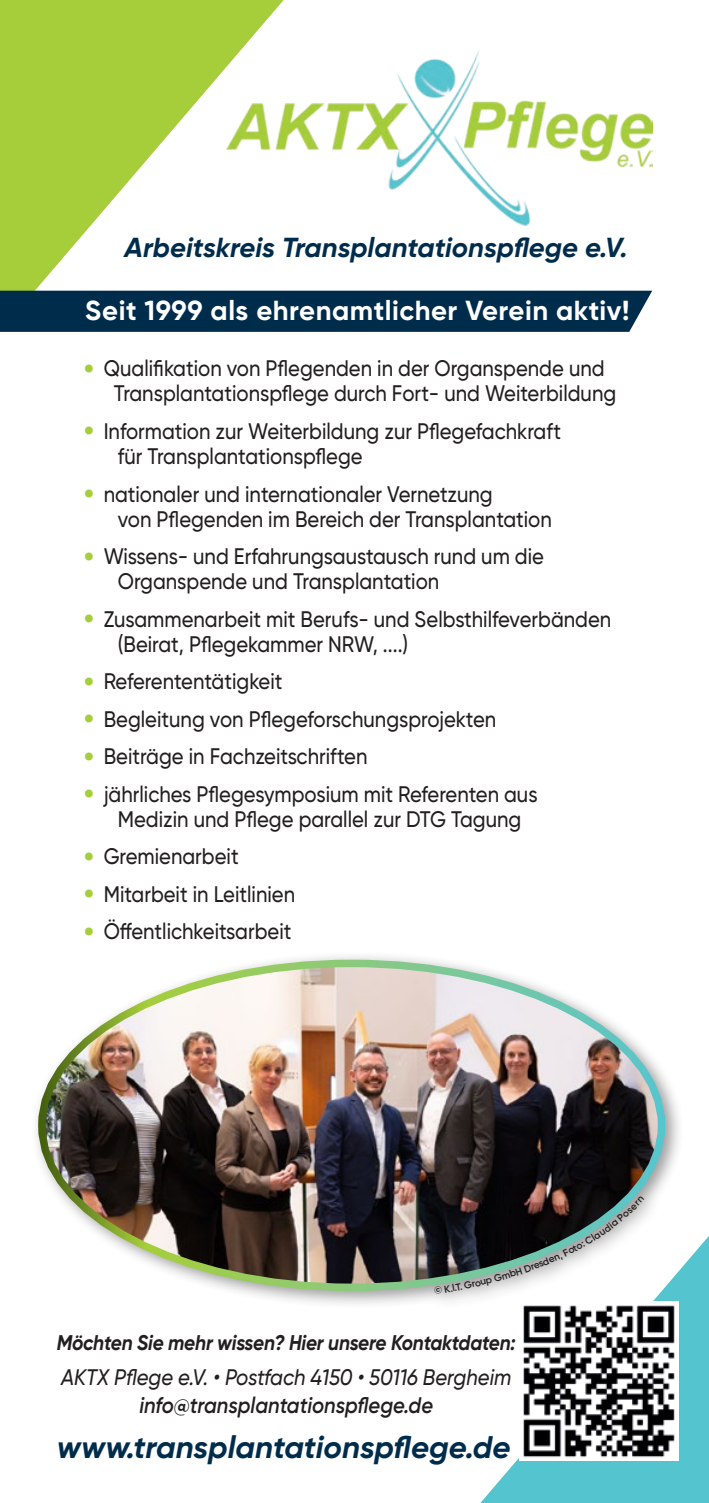
<style>
.page{position:relative;width:709px;height:1503px;background:#fff}
.page>*{position:absolute;margin:0;border:0;box-sizing:border-box;transform-origin:0 0}
.t1{font:italic 700 31.25px "Gilroy";color:#002c4c}
.t2{font:30px "Minion Pro";color:#a6ce3b}
.t3{font:italic 700 27.5px "Gilroy";color:#002c4c}
.t4{font:700 27.5px "Gilroy";letter-spacing:.02em;color:#fff}
.t5{font:500 22.5px "Gilroy";color:#231f20;scale:.9 1}
.t6{font:italic 500 22.5px "Gilroy";color:#231f20;scale:.9 1}
.t7{font:italic 600 22.5px "Gilroy";color:#231f20;scale:.9 1}
.t8{font:italic 700 21.25px "Gilroy";letter-spacing:-.01em;color:#231f20;scale:.9 1}
</style>
<div class="page">
<svg style="left:0;top:0;width:284px;height:291px;fill:#a6ce3b"></svg>
<svg style="left:481px;top:1236px;width:228px;height:266px;fill:#54c5cf"></svg>
<div style="left:0;top:291px;width:652px;height:41px;background:#002c4c"></div>
<img style="left:227px;top:30px;width:425px;height:202px">
<img style="left:519px;top:1309px;width:160px;height:151px">
<div style="left:30px;top:950px;width:654px;height:359px;background:#231f20;opacity:.44"></div>
<img style="left:43px;top:965px;width:618px;height:322px">
<svg style="left:434px;top:1196px;width:210px;height:98px"></svg>
<p class="t3" style="left:125px;top:230px;width:504px">Arbeitskreis Transplantationspflege e.V.</p>
<p class="t4" style="left:85px;top:293px;width:546px">Seit 1999 als ehrenamtlicher Verein aktiv!</p>
<p class="t2" style="left:83px;top:345px;width:13px">•</p>
<p class="t2" style="left:83px;top:408px;width:13px">•</p>
<p class="t2" style="left:83px;top:470px;width:13px">•</p>
<p class="t2" style="left:83px;top:533px;width:13px">•</p>
<p class="t2" style="left:83px;top:595px;width:13px">•</p>
<p class="t2" style="left:83px;top:658px;width:13px">•</p>
<p class="t2" style="left:83px;top:695px;width:13px">•</p>
<p class="t2" style="left:83px;top:733px;width:13px">•</p>
<p class="t2" style="left:83px;top:770px;width:13px">•</p>
<p class="t2" style="left:83px;top:833px;width:13px">•</p>
<p class="t2" style="left:83px;top:870px;width:13px">•</p>
<p class="t2" style="left:83px;top:908px;width:13px">•</p>
<p class="t5" style="left:104px;top:355px;width:558px">Qualifikation von Pflegenden in der Organspende und</p>
<p class="t5" style="left:114px;top:380px;width:560px">Transplantationspflege durch Fort- und Weiterbildung</p>
<p class="t5" style="left:104px;top:417px;width:509px">Information zur Weiterbildung zur Pflegefachkraft</p>
<p class="t5" style="left:118px;top:442px;width:273px">für Transplantationspflege</p>
<p class="t5" style="left:104px;top:480px;width:434px">nationaler und internationaler Vernetzung</p>
<p class="t5" style="left:118px;top:505px;width:484px">von Pflegenden im Bereich der Transplantation</p>
<p class="t5" style="left:104px;top:542px;width:491px">Wissens- und Erfahrungsaustausch rund um die</p>
<p class="t5" style="left:118px;top:567px;width:359px">Organspende und Transplantation</p>
<p class="t5" style="left:104px;top:605px;width:565px">Zusammenarbeit mit Berufs- und Selbsthilfeverbänden</p>
<p class="t5" style="left:118px;top:630px;width:324px">(Beirat, Pflegekammer NRW, ....)</p>
<p class="t5" style="left:104px;top:667px;width:200px">Referententätigkeit</p>
<p class="t5" style="left:104px;top:705px;width:437px">Begleitung von Pflegeforschungsprojekten</p>
<p class="t5" style="left:104px;top:742px;width:294px">Beiträge in Fachzeitschriften</p>
<p class="t5" style="left:104px;top:780px;width:483px">jährliches Pflegesymposium mit Referenten aus</p>
<p class="t5" style="left:118px;top:805px;width:450px">Medizin und Pflege parallel zur DTG Tagung</p>
<p class="t5" style="left:104px;top:842px;width:151px">Gremienarbeit</p>
<p class="t5" style="left:104px;top:880px;width:214px">Mitarbeit in Leitlinien</p>
<p class="t5" style="left:104px;top:917px;width:210px">Öffentlichkeitsarbeit</p>
<p class="t8" style="left:57px;top:1329px;width:511px">Möchten Sie mehr wissen? Hier unsere Kontaktdaten:</p>
<p class="t6" style="left:61px;top:1363px;width:502px">AKTX Pflege e.V. • Postfach 4150 • 50116 Bergheim</p>
<p class="t7" style="left:139px;top:1390px;width:328px">info@transplantationspflege.de</p>
<p class="t1" style="left:57px;top:1427px;width:455px">www.transplantationspflege.de</p>
</div>
